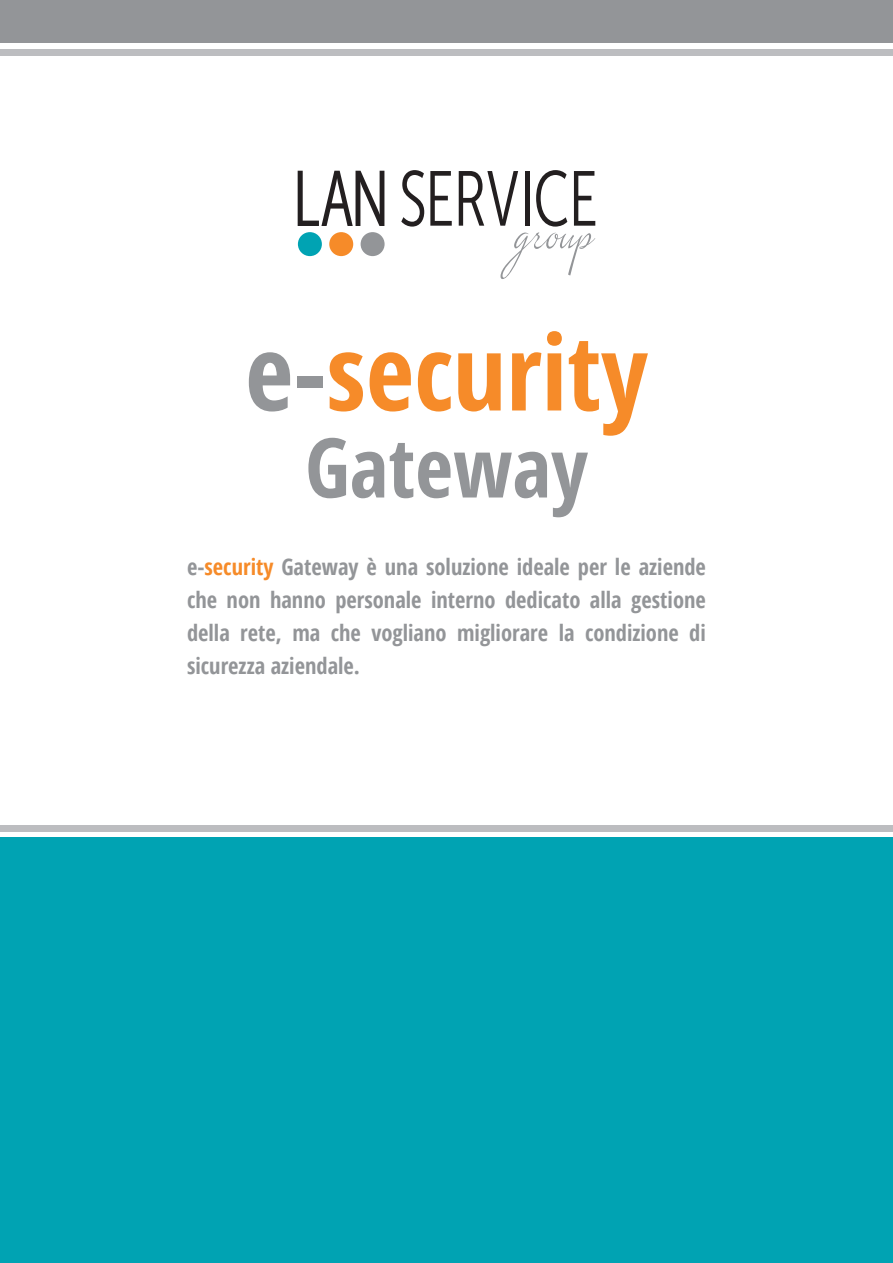
<style>
.page{position:relative;width:893px;height:1263px;background:#fff}
.page>*{position:absolute;margin:0;border:0;box-sizing:border-box;transform-origin:0 0}
.t1{font:700 condensed 105px "Open Sans";color:#f68b29}
.t2{font:700 condensed 82.5px "Open Sans";color:#939598}
.t3{font:700 condensed 22.5px/33px "Open Sans";color:#939598;text-align:justify}
.s1{color:#939598}
.s2{color:#f68b29}
</style>
<div class="page">
<div style="left:0;top:49px;width:893px;height:6px;background:#bcbdc0"></div>
<div style="left:0;top:0;width:893px;height:43px;background:#939598"></div>
<div style="left:0;top:825px;width:893px;height:6px;background:#bcbdc0"></div>
<div style="left:0;top:838px;width:893px;height:425px;background:#00a3b3"></div>
<svg style="left:401px;top:170px;width:23px;height:57px"></svg>
<svg style="left:430px;top:171px;width:22px;height:55px"></svg>
<svg style="left:298px;top:171px;width:86px;height:55px"></svg>
<svg style="left:459px;top:170px;width:136px;height:109px"></svg>
<div style="left:361px;top:232px;width:24px;height:24px;background:#939598;border-radius:50%"></div>
<div style="left:329px;top:232px;width:24px;height:24px;background:#f68b29;border-radius:50%"></div>
<div style="left:298px;top:232px;width:24px;height:24px;background:#00a3b3;border-radius:50%"></div>
<h1 class="t1" style="left:245px;top:299px;width:404px"><span class="s1">e-</span>security</h1>
<h2 class="t2" style="left:305px;top:410px;width:284px">Gateway</h2>
<p class="t3" style="left:187px;top:550px;width:520px">e-<span class="s2">security</span> Gateway è una soluzione ideale per le aziende che non hanno personale interno dedicato alla gestione della rete, ma che vogliano migliorare la condizione di sicurezza aziendale.</p>
</div>
